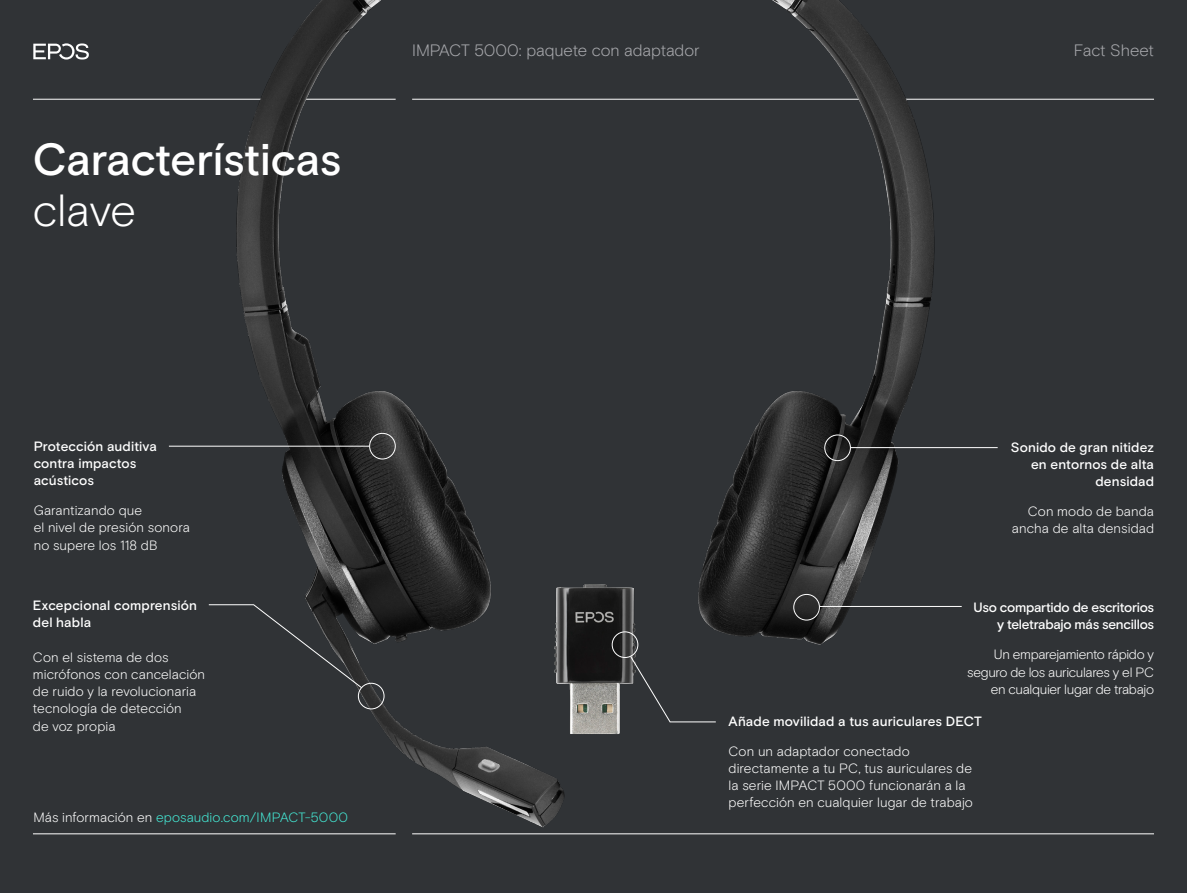
<style>
.page{position:relative;width:1187px;height:893px;background:#fff}
.page>*{position:absolute;margin:0;border:0;box-sizing:border-box;transform-origin:0 0}
.t1{font:500 45px/51px "EPOS Basis";letter-spacing:-.01em;color:#fff}
.t2{font:300 16.5px "EPOS Basis";letter-spacing:-.005em;color:#a8a9ad}
.EPOS_bodytext{font:300 13.5px/17.2px "EPOS Basis";letter-spacing:.005em;color:#fff}
.EPOS_bodytext-2{font:500 13.5px/17.2px "EPOS Basis";letter-spacing:.005em;color:#fff}
.EPOS_bodytext-3{font:300 13.5px/17.2px "EPOS Basis";letter-spacing:-.025em;color:#fff;text-align:right}
.EPOS_bodytext-4{font:500 13.5px/17.2px "EPOS Basis";letter-spacing:-.02em;color:#fff;text-align:right}
.EPOS_bodytext-5{font:300 13.5px "EPOS Basis";letter-spacing:.005em;color:#44ead6}
.s1{font-weight:300}
.s2{color:#fff}
</style>
<div class="page">
<div style="left:0;top:0;width:1186px;height:893px;background:#303336"></div>
<hr style="left:33px;top:99px;width:362px;height:1px;background:#fff">
<hr style="left:33px;top:834px;width:362px;height:1px;background:#fff">
<hr style="left:412px;top:99px;width:741px;height:1px;background:#fff">
<hr style="left:412px;top:834px;width:741px;height:1px;background:#fff">
<svg style="left:33px;top:43px;width:56px;height:17px"></svg>
<img style="left:132px;top:0;width:922px;height:835px">
<div style="left:358px;top:683px;width:26px;height:26px;border:1px solid #fff;border-radius:50%"></div>
<div style="left:369px;top:433px;width:26px;height:26px;border:1px solid #fff;border-radius:50%"></div>
<div style="left:824px;top:435px;width:26px;height:26px;border:1px solid #fff;border-radius:50%"></div>
<hr style="left:169px;top:446px;width:200px;height:1px;background:#fff">
<hr style="left:850px;top:447px;width:147px;height:1px;background:#fff">
<div style="left:793px;top:594px;width:26px;height:26px;border:1px solid #fff;border-radius:50%"></div>
<hr style="left:819px;top:606px;width:142px;height:1px;background:#fff">
<img style="left:545px;top:566px;width:101px;height:178px">
<div style="left:612px;top:631px;width:26px;height:27px;border:1px solid #fff;border-radius:50%"></div>
<svg style="left:629px;top:655px;width:87px;height:68px"></svg>
<svg style="left:208px;top:604px;width:154px;height:85px"></svg>
<p class="t1" style="left:33px;top:136px;width:310px">Características <span class="s1">clave</span></p>
<p class="t2" style="left:412px;top:41px;width:289px">IMPACT 5000: paquete con adaptador</p>
<p class="t2" style="left:1073px;top:41px;width:82px">Fact Sheet</p>
<p class="EPOS_bodytext-2" style="left:34px;top:438px;width:125px">Protección auditiva contra impactos acústicos</p>
<p class="EPOS_bodytext" style="left:34px;top:502px;width:158px">Garantizando que<br>el nivel de presión sonora no supere los 118 dB</p>
<p class="EPOS_bodytext-2" style="left:33px;top:597px;width:165px">Excepcional comprensión del habla</p>
<p class="EPOS_bodytext" style="left:33px;top:648px;width:174px">Con el sistema de dos micrófonos con cancelación de ruido y la revolucionaria tecnología de detección<br>de voz propia</p>
<p class="EPOS_bodytext-5" style="left:33px;top:809px;width:316px"><span class="s2">Más información en</span> eposaudio.com/IMPACT-5000</p>
<p class="EPOS_bodytext-2" style="left:1010px;top:439px;width:145px;text-align:right">Sonido de gran nitidez en entornos de alta densidad</p>
<p class="EPOS_bodytext" style="left:1011px;top:503px;width:144px;text-align:right">Con modo de banda ancha de alta densidad</p>
<p class="EPOS_bodytext-4" style="left:973px;top:599px;width:182px">Uso compartido de escritorios y teletrabajo más sencillos</p>
<p class="EPOS_bodytext-3" style="left:967px;top:646px;width:188px">Un emparejamiento rápido y seguro de los auriculares y el PC en cualquier lugar de trabajo</p>
<p class="EPOS_bodytext-2" style="left:728px;top:713px;width:255px">Añade movilidad a tus auriculares DECT</p>
<p class="EPOS_bodytext" style="left:728px;top:742px;width:246px">Con un adaptador conectado directamente a tu PC, tus auriculares de la serie IMPACT 5000 funcionarán a la perfección en cualquier lugar de trabajo</p>
</div>
